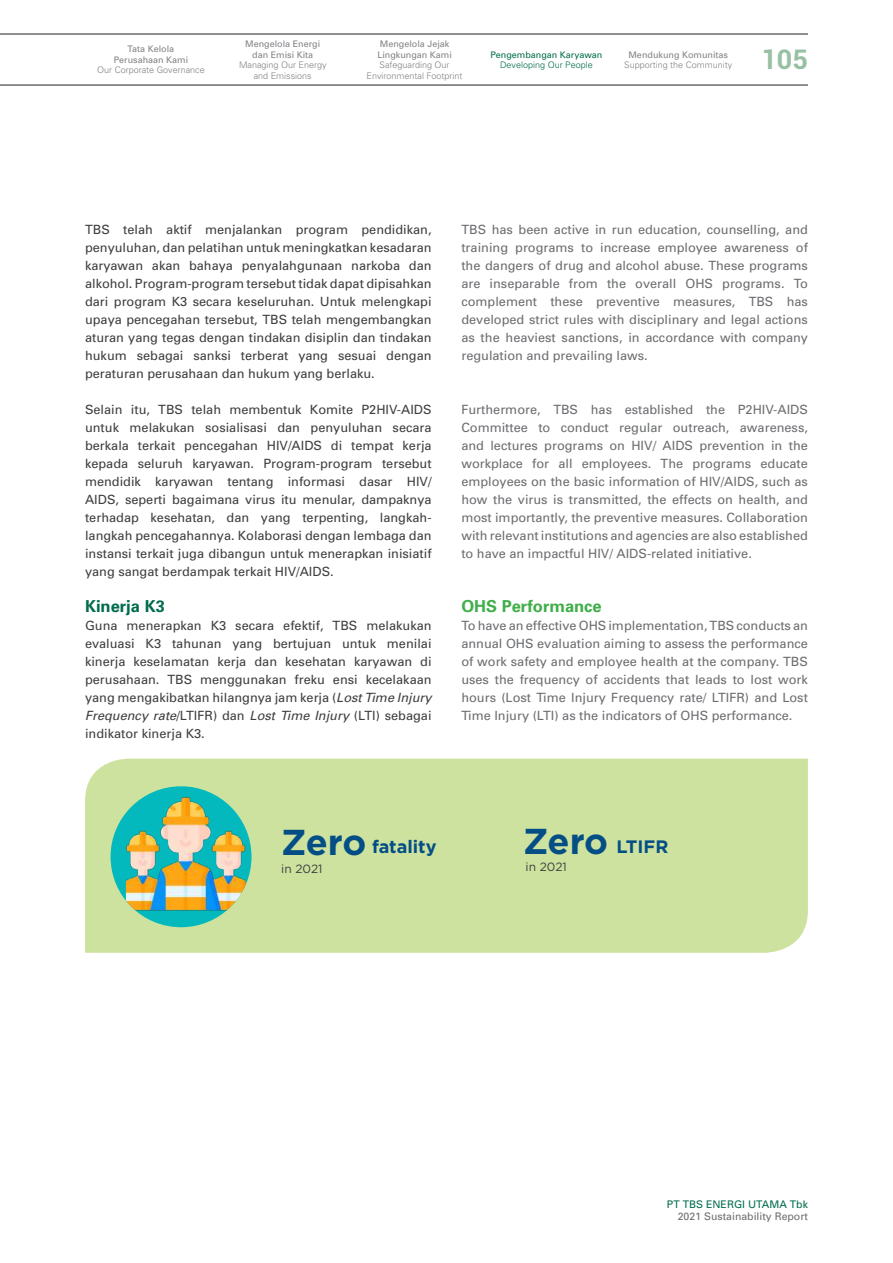
<style>
.page{position:relative;width:893px;height:1263px;background:#fff}
.page>*{position:absolute;margin:0;border:0;box-sizing:border-box;transform-origin:0 0}
.t1{font:700 27px "Roboto";color:#98c0a2}
.t2{font:700 18px "Gotham";color:#044e86}
.t3{font:700 16.5px "Univers";color:#40ae49}
.t4{font:700 16.5px "Univers";color:#016c4d}
.t5{font:12.75px/18px "Univers";color:#3e3e3f;text-align:justify}
.t6{font:12.75px/18px "Univers";color:#6c6d70;text-align:justify}
.t7{font:12px "Gotham";color:#3e3e3f}
.t8{font:10.5px "Univers";color:#6c6d70}
.t9{font:10.5px "Univers";color:#016c4d}
.t10{font:300 9px/10.5px "Univers";color:#808285;text-align:center}
.t11{font:9px/10.5px "Univers";color:#808285;text-align:center}
.t12{font:9px "Univers";color:#016c4d}
.t13{font:300 9px "Univers";color:#016c4d}
.s1{font-style:italic}
.s2{font-size:36px}
</style>
<div class="page">
<hr style="left:0;top:34px;width:808px;height:1px;background:#231f20">
<hr style="left:0;top:85px;width:808px;height:1px;background:#231f20">
<div style="left:85px;top:759px;width:723px;height:194px;background:#cde29e"></div>
<div style="left:111px;top:786px;width:140px;height:141px;background:#03b9bd;border-radius:50%"></div>
<img style="left:126px;top:793px;width:120px;height:120px">
<p class="t11" style="left:114px;top:44px;width:76px">Tata Kelola<br>Perusahaan Kami</p>
<p class="t10" style="left:97px;top:65px;width:109px">Our Corporate Governance</p>
<p class="t11" style="left:245px;top:39px;width:77px">Mengelola Energi dan Emisi Kita</p>
<p class="t10" style="left:239px;top:60px;width:89px">Managing Our Energy and Emissions</p>
<p class="t11" style="left:377px;top:39px;width:76px;text-align:left">Mengelola Jejak<br>Lingkungan Kami</p>
<p class="t10" style="left:367px;top:60px;width:98px">Safeguarding Our<br>Environmental Footprint</p>
<p class="t12" style="left:490px;top:49px;width:114px">Pengembangan Karyawan</p>
<p class="t13" style="left:500px;top:60px;width:94px">Developing Our People</p>
<p class="t11" style="left:628px;top:49px;width:101px">Mendukung Komunitas</p>
<p class="t10" style="left:624px;top:60px;width:110px">Supporting the Community</p>
<h1 class="t1" style="left:761px;top:41px;width:48px">105</h1>
<p class="t5" style="left:85px;top:221px;width:348px">TBS telah aktif menjalankan program pendidikan, penyuluhan, dan pelatihan untuk meningkatkan kesadaran karyawan akan bahaya penyalahgunaan narkoba dan alkohol. Program-program tersebut tidak dapat dipisahkan dari program K3 secara keseluruhan. Untuk melengkapi upaya pencegahan tersebut, TBS telah mengembangkan aturan yang tegas dengan tindakan disiplin dan tindakan hukum sebagai sanksi terberat yang sesuai dengan peraturan perusahaan dan hukum yang berlaku.</p>
<p class="t5" style="left:85px;top:401px;width:348px">Selain itu, TBS telah membentuk Komite P2HIV-AIDS untuk melakukan sosialisasi dan penyuluhan secara berkala terkait pencegahan HIV/AIDS di tempat kerja kepada seluruh karyawan. Program-program tersebut mendidik karyawan tentang informasi dasar HIV/ AIDS, seperti bagaimana virus itu menular, dampaknya terhadap kesehatan, dan yang terpenting, langkah&shy;langkah pencegahannya. Kolaborasi dengan lembaga dan instansi terkait juga dibangun untuk menerapkan inisiatif yang sangat berdampak terkait HIV/AIDS.</p>
<p class="t4" style="left:85px;top:596px;width:81px">Kinerja K3</p>
<p class="t5" style="left:85px;top:617px;width:348px">Guna menerapkan K3 secara efektif, TBS melakukan evaluasi K3 tahunan yang bertujuan untuk menilai kinerja keselamatan kerja dan kesehatan karyawan di perusahaan. TBS menggunakan freku ensi kecelakaan yang mengakibatkan hilangnya jam kerja (<span class="s1">Lost Time Injury Frequency rate</span>/LTIFR) dan <span class="s1">Lost Time Injury</span> (LTI) sebagai indikator kinerja K3.</p>
<p class="t6" style="left:461px;top:221px;width:348px">TBS has been active in run education, counselling, and training programs to increase employee awareness of the dangers of drug and alcohol abuse. These programs are inseparable from the overall OHS programs. To complement these preventive measures, TBS has developed strict rules with disciplinary and legal actions as the heaviest sanctions, in accordance with company regulation and prevailing laws.</p>
<p class="t6" style="left:461px;top:401px;width:348px">Furthermore, TBS has established the P2HIV-AIDS Committee to conduct regular outreach, awareness, and lectures programs on HIV/ AIDS prevention in the workplace for all employees. The programs educate employees on the basic information of HIV/AIDS, such as how the virus is transmitted, the effects on health, and most importantly, the preventive measures. Collaboration with relevant institutions and agencies are also established to have an impactful HIV/ AIDS-related initiative.</p>
<p class="t3" style="left:461px;top:596px;width:142px">OHS Performance</p>
<p class="t6" style="left:461px;top:617px;width:348px">To have an effective OHS implementation, TBS conducts an annual OHS evaluation aiming to assess the performance of work safety and employee health at the company. TBS uses the frequency of accidents that leads to lost work hours (Lost Time Injury Frequency rate/ LTIFR) and Lost Time Injury (LTI) as the indicators of OHS performance.</p>
<h2 class="t2" style="left:281px;top:834px;width:157px"><span class="s2">Zero</span> fatality</h2>
<h2 class="t2" style="left:523px;top:835px;width:147px"><span class="s2">Zero</span> LTIFR</h2>
<p class="t7" style="left:281px;top:861px;width:43px">in 2021</p>
<p class="t7" style="left:526px;top:859px;width:43px">in 2021</p>
<p class="t9" style="left:667px;top:1198px;width:142px">PT TBS ENERGI UTAMA Tbk</p>
<p class="t8" style="left:678px;top:1210px;width:132px">2021 Sustainability Report</p>
</div>
